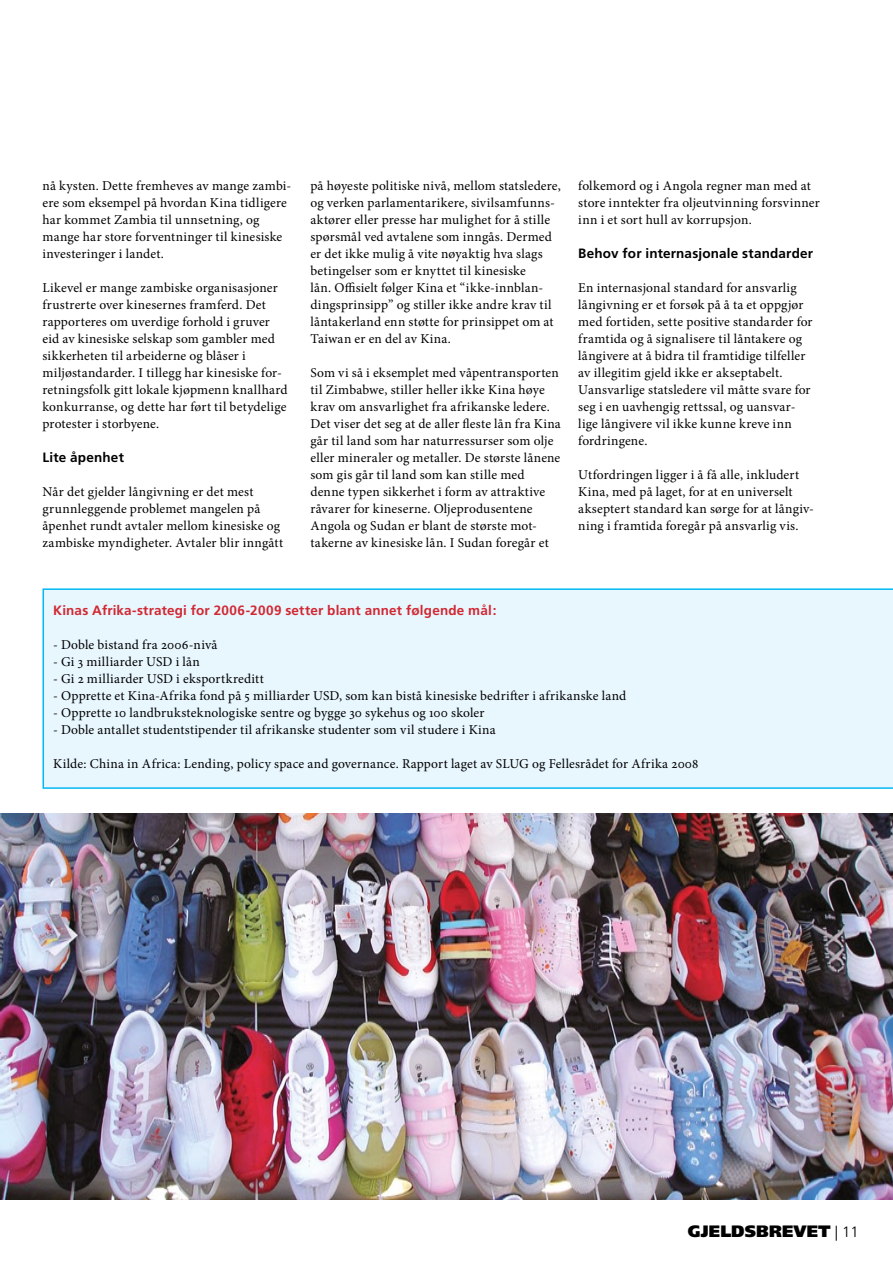
<style>
.page{position:relative;width:893px;height:1263px;background:#fff}
.page>*{position:absolute;margin:0;border:0;box-sizing:border-box;transform-origin:0 0}
.t1{font:900 16.5px "Frutiger";letter-spacing:.005em;color:#000}
.t2{font:13.5px/17px "Minion Pro";letter-spacing:.015em;color:#000}
.t3{font:700 13.5px "Frutiger";letter-spacing:.015em;color:#d12832}
.t4{font:700 13.5px "Frutiger";letter-spacing:.015em;color:#000}
.s1{font-weight:300;font-size:15px}
</style>
<div class="page">
<div style="left:43px;top:588px;width:850px;height:201px;background:#e8f6fe"></div>
<img style="left:0;top:813px;width:893px;height:386px">
<p class="t2" style="left:43px;top:177px;width:250px">nå kysten. Dette fremheves av mange zambi&shy;ere som eksempel på hvordan Kina tidligere har kommet Zambia til unnsetning, og mange har store forventninger til kinesiske investeringer i landet.</p>
<p class="t2" style="left:43px;top:279px;width:247px">Likevel er mange zambiske organisasjoner frustrerte over kinesernes framferd. Det rapporteres om uverdige forhold i gruver eid av kinesiske selskap som gambler med sikkerheten til arbeiderne og blåser i miljøstandarder. I tillegg har kinesiske for&shy;retningsfolk gitt lokale kjøpmenn knallhard konkurranse, og dette har ført til betydelige protester i storbyene.</p>
<p class="t4" style="left:43px;top:450px;width:83px">Lite åpenhet</p>
<p class="t2" style="left:43px;top:483px;width:242px">Når det gjelder långivning er det mest grunnleggende problemet mangelen på åpenhet rundt avtaler mellom kinesiske og zambiske myndigheter. Avtaler blir inngått</p>
<p class="t2" style="left:310px;top:177px;width:252px">på høyeste politiske nivå, mellom statsledere, og verken parlamentarikere, sivilsamfunns&shy;aktører eller presse har mulighet for å stille spørsmål ved avtalene som inngås. Dermed er det ikke mulig å vite nøyaktig hva slags betingelser som er knyttet til kinesiske<br>lån. Offisielt følger Kina et “ikke-innblan&shy;dingsprinsipp” og stiller ikke andre krav til låntakerland enn støtte for prinsippet om at Taiwan er en del av Kina.</p>
<p class="t2" style="left:310px;top:364px;width:252px">Som vi så i eksemplet med våpentransporten til Zimbabwe, stiller heller ikke Kina høye krav om ansvarlighet fra afrikanske ledere.<br>Det viser det seg at de aller fleste lån fra Kina går til land som har naturressurser som olje eller mineraler og metaller. De største lånene som gis går til land som kan stille med denne typen sikkerhet i form av attraktive råvarer for kineserne. Oljeprodusentene Angola og Sudan er blant de største mot&shy;takerne av kinesiske lån. I Sudan foregår et</p>
<p class="t2" style="left:578px;top:177px;width:243px">folkemord og i Angola regner man med at store inntekter fra oljeutvinning forsvinner inn i et sort hull av korrupsjon.</p>
<p class="t4" style="left:578px;top:245px;width:236px">Behov for internasjonale standarder</p>
<p class="t2" style="left:578px;top:279px;width:236px">En internasjonal standard for ansvarlig långivning er et forsøk på å ta et oppgjør med fortiden, sette positive standarder for framtida og å signalisere til låntakere og långivere at å bidra til framtidige tilfeller av illegitim gjeld ikke er akseptabelt.<br>Uansvarlige statsledere vil måtte svare for seg i en uavhengig rettssal, og uansvar&shy;lige långivere vil ikke kunne kreve inn fordringene.</p>
<p class="t2" style="left:578px;top:466px;width:237px">Utfordringen ligger i å få alle, inkludert Kina, med på laget, for at en universelt akseptert standard kan sørge for at långiv&shy;ning i framtida foregår på ansvarlig vis.</p>
<p class="t3" style="left:53px;top:603px;width:445px">Kinas Afrika-strategi for 2006-2009 setter blant annet følgende mål:</p>
<p class="t2" style="left:53px;top:637px;width:166px">- Doble bistand fra 2006-nivå</p>
<p class="t2" style="left:53px;top:654px;width:148px">- Gi 3 milliarder USD i lån</p>
<p class="t2" style="left:53px;top:671px;width:212px">- Gi 2 milliarder USD i eksportkreditt</p>
<p class="t2" style="left:53px;top:688px;width:575px">- Opprette et Kina-Afrika fond på 5 milliarder USD, som kan bistå kinesiske bedrifter i afrikanske land</p>
<p class="t2" style="left:53px;top:705px;width:433px">- Opprette 10 landbruksteknologiske sentre og bygge 30 sykehus og 100 skoler</p>
<p class="t2" style="left:53px;top:722px;width:444px">- Doble antallet studentstipender til afrikanske studenter som vil studere i Kina</p>
<p class="t2" style="left:53px;top:756px;width:647px">Kilde: China in Africa: Lending, policy space and governance. Rapport laget av SLUG og Fellesrådet for Afrika 2008</p>
<p class="t1" style="left:688px;top:1221px;width:172px">GJELDSBREVET <span class="s1">| 11</span></p>
</div>
